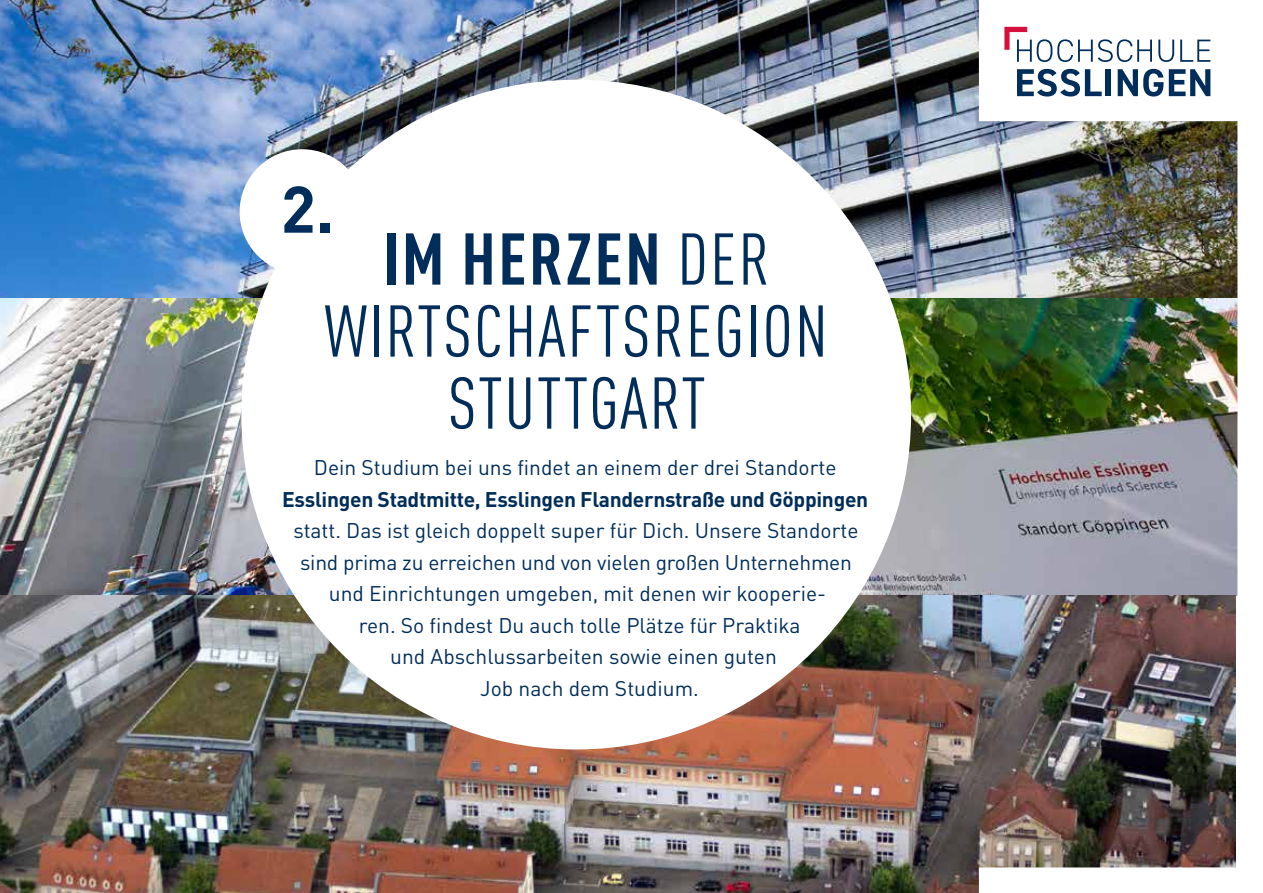
<style>
.page{position:relative;width:1263px;height:893px;background:#fff}
.page>*{position:absolute;margin:0;border:0;box-sizing:border-box;transform-origin:0 0}
.t1{font:condensed 72px/72px "DIN Pro";letter-spacing:.03em;color:#002d5a;text-align:center}
.t2{font:700 64.8px "DIN Pro";color:#002d5a}
.t3{font:21px "DIN Pro";color:#002d5a}
.t4{font:700 21px "DIN Pro";letter-spacing:-.015em;color:#002d5a}
.s1{font-weight:700}
</style>
<div class="page">
<img style="left:0;top:298px;width:979px;height:297px">
<img style="left:0;top:595px;width:979px;height:298px">
<img style="left:0;top:0;width:979px;height:298px">
<div style="left:241px;top:80px;width:670px;height:669px;background:#fff;border-radius:50%"></div>
<div style="left:240px;top:149px;width:125px;height:125px;background:#fff;border-radius:50%"></div>
<img style="left:979px;top:26px;width:259px;height:842px">
<svg style="left:1017px;top:69px;width:85px;height:28px"></svg>
<div style="left:1106px;top:69px;width:5px;height:27px;background:#002d5a"></div>
<svg style="left:1118px;top:69px;width:45px;height:28px"></svg>
<svg style="left:1169px;top:69px;width:41px;height:27px"></svg>
<svg style="left:1004px;top:27px;width:148px;height:35px"></svg>
<svg style="left:1158px;top:40px;width:16px;height:22px"></svg>
<svg style="left:1180px;top:40px;width:30px;height:22px"></svg>
<h2 class="t2" style="left:281px;top:159px;width:55px">2.</h2>
<h1 class="t1" style="left:325px;top:219px;width:504px"><span class="s1">IM HERZEN</span> DER<br>WIRTSCHAFTSREGION<br>STUTTGART</h1>
<p class="t3" style="left:314px;top:452px;width:524px">Dein Studium bei uns findet an einem der drei Standorte</p>
<p class="t4" style="left:282px;top:483px;width:587px">Esslingen Stadtmitte, Esslingen Flandernstraße und Göppingen</p>
<p class="t3" style="left:293px;top:515px;width:566px">statt. Das ist gleich doppelt super für Dich. Unsere Standorte</p>
<p class="t3" style="left:300px;top:546px;width:553px">sind prima zu erreichen und von vielen großen Unternehmen</p>
<p class="t3" style="left:329px;top:578px;width:499px">und Einrichtungen umgeben, mit denen wir kooperie-</p>
<p class="t3" style="left:359px;top:609px;width:443px">ren. So findest Du auch tolle Plätze für Praktika</p>
<p class="t3" style="left:390px;top:641px;width:388px">und Abschlussarbeiten sowie einen guten</p>
<p class="t3" style="left:480px;top:672px;width:220px">Job nach dem Studium.</p>
</div>
